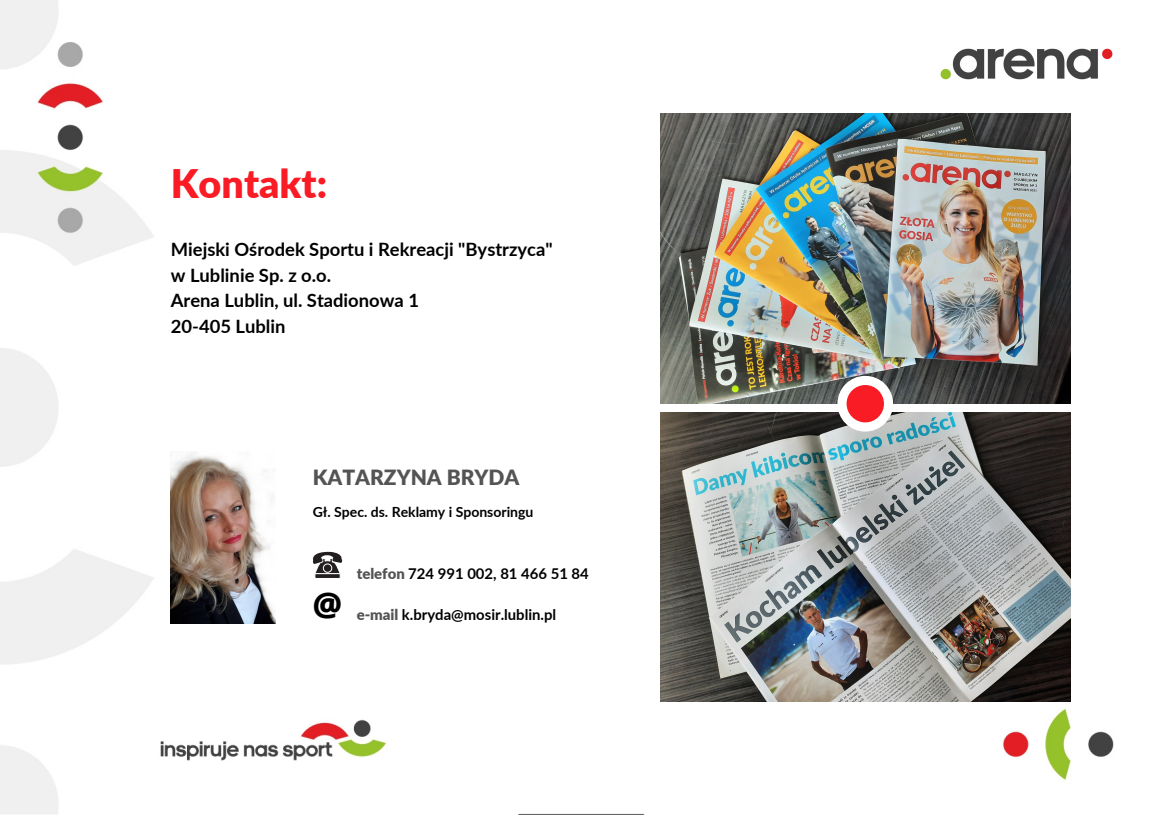
<style>
.page{position:relative;width:1152px;height:815px;background:#fff}
.page>*{position:absolute;margin:0;border:0;box-sizing:border-box;transform-origin:0 0}
.t1{font:900 39.38px "Lato";color:#f91c25}
.t2{font:800 32.64px "Open Sans";color:#000}
.t3{font:900 20.91px "Lato";color:#545454}
.t4{font:700 18.38px/25.6px "Lato";color:#000}
.t5{font:700 14.88px "Lato";color:#000}
.t6{font:700 14px "Lato";color:#000}
.s1{font-weight:900;color:#545454}
</style>
<div class="page">
<img style="left:0;top:0;width:1114px;height:814px">
<img style="left:918px;top:20px;width:196px;height:90px">
<img style="left:660px;top:113px;width:410px;height:290px">
<img style="left:660px;top:412px;width:410px;height:289px">
<div style="left:837px;top:376px;width:55px;height:55px;background:#fff;border-radius:50%"></div>
<div style="left:846px;top:385px;width:37px;height:37px;background:#f91c25;border-radius:50%"></div>
<svg style="left:313px;top:551px;width:29px;height:27px"></svg>
<img style="left:171px;top:451px;width:105px;height:172px">
<p class="t1" style="left:171px;top:159px;width:158px">Kontakt:</p>
<p class="t4" style="left:171px;top:236px;width:383px">Miejski Ośrodek Sportu i Rekreacji "Bystrzyca" w Lublinie Sp. z o.o.<br>Arena Lublin, ul. Stadionowa 1<br>20-405 Lublin</p>
<p class="t3" style="left:313px;top:464px;width:208px">KATARZYNA BRYDA</p>
<p class="t6" style="left:313px;top:503px;width:222px">Gł. Spec. ds. Reklamy i Sponsoringu</p>
<p class="t2" style="left:313px;top:581px;width:31px">@</p>
<h2 class="t5" style="left:356px;top:564px;width:233px"><span class="s1">telefon</span> 724 991 002, 81 466 51 84</h2>
<p class="t5" style="left:356px;top:605px;width:201px"><span class="s1">e-mail</span> k.bryda@mosir.lublin.pl</p>
</div>
